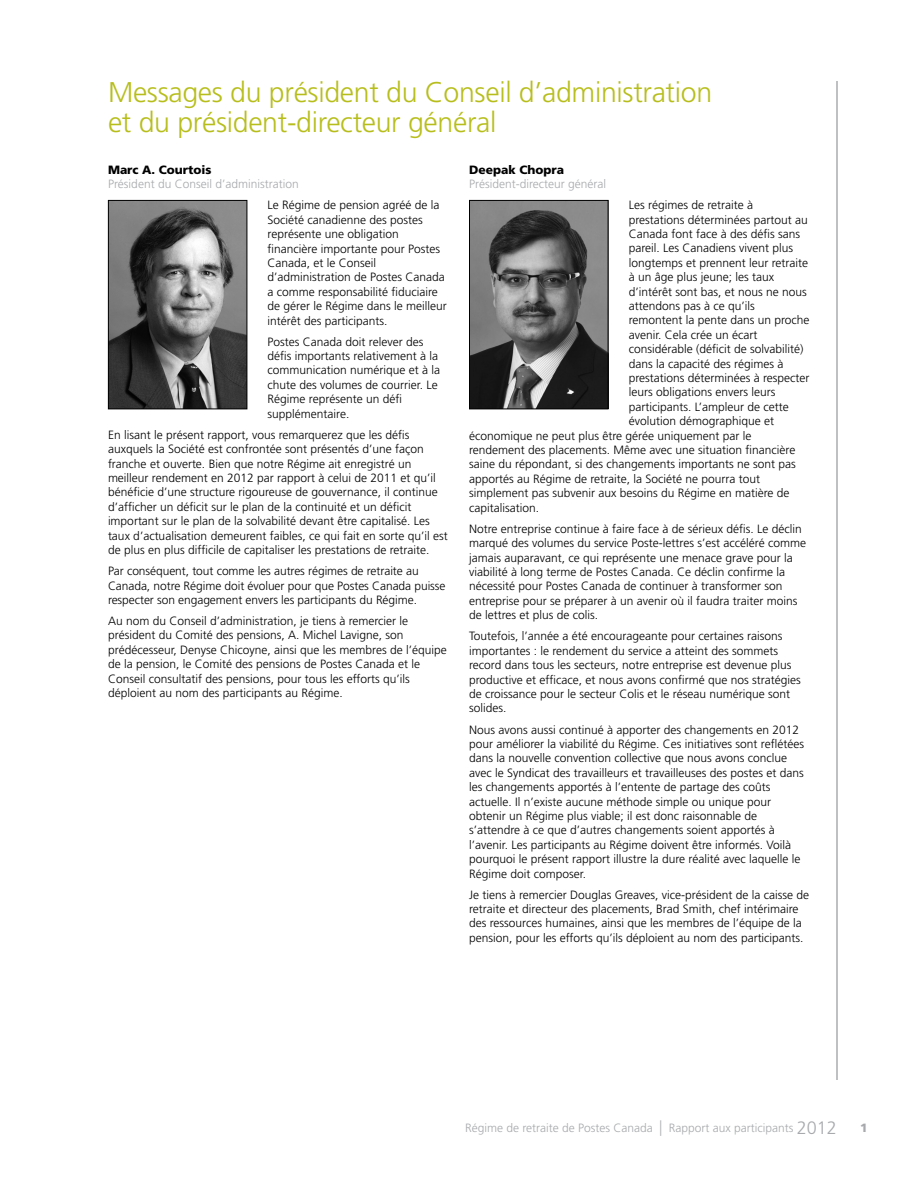
<style>
.page{position:relative;width:918px;height:1188px;background:#fff}
.page>*{position:absolute;margin:0;border:0;box-sizing:border-box;transform-origin:0 0}
.t1{font:300 28.5px/30px "Frutiger";letter-spacing:-.01em;color:#b7be1c}
.t2{font:300 12px/14.4px "Frutiger";color:#000}
.t3{font:300 12px "Frutiger";color:#a7a9ac}
.t4{font:900 12px "Frutiger";color:#000}
.t5{font:900 12px "Frutiger";color:#a7a9ac}
.s1{font-size:15.6px}
.s2{font-size:18px}
</style>
<div class="page">
<hr style="left:837px;top:81px;width:1px;height:999px;background:#808285">
<img style="left:471px;top:202px;width:135px;height:205px">
<div style="left:469px;top:200px;width:139px;height:209px;border:1px solid #000"></div>
<img style="left:110px;top:202px;width:135px;height:205px">
<div style="left:108px;top:200px;width:139px;height:209px;border:1px solid #000"></div>
<h1 class="t1" style="left:108px;top:78px;width:606px">Messages du président du Conseil d’administration et du président-directeur général</h1>
<p class="t4" style="left:108px;top:162px;width:105px">Marc A. Courtois</p>
<p class="t3" style="left:108px;top:177px;width:192px">Président du Conseil d’administration</p>
<p class="t2" style="left:268px;top:198px;width:181px">Le Régime de pension agréé de la<br>Société canadienne des postes représente une obligation financière importante pour Postes<br>Canada, et le Conseil d’administration de Postes Canada a comme responsabilité fiduciaire de gérer le Régime dans le meilleur intérêt des participants.</p>
<p class="t2" style="left:268px;top:334px;width:174px">Postes Canada doit relever des défis importants relativement à la communication numérique et à la chute des volumes de courrier. Le<br>Régime représente un défi supplémentaire.</p>
<p class="t2" style="left:108px;top:428px;width:341px">En lisant le présent rapport, vous remarquerez que les défis auxquels la Société est confrontée sont présentés d’une façon franche et ouverte. Bien que notre Régime ait enregistré un meilleur rendement en 2012 par rapport à celui de 2011 et qu’il bénéficie d’une structure rigoureuse de gouvernance, il continue d’afficher un déficit sur le plan de la continuité et un déficit important sur le plan de la solvabilité devant être capitalisé. Les taux d’actualisation demeurent faibles, ce qui fait en sorte qu’il est de plus en plus difficile de capitaliser les prestations de retraite.</p>
<p class="t2" style="left:108px;top:564px;width:339px">Par conséquent, tout comme les autres régimes de retraite au<br>Canada, notre Régime doit évoluer pour que Postes Canada puisse respecter son engagement envers les participants du Régime.</p>
<p class="t2" style="left:108px;top:614px;width:340px">Au nom du Conseil d’administration, je tiens à remercier le président du Comité des pensions, A. Michel Lavigne, son prédécesseur, Denyse Chicoyne, ainsi que les membres de l’équipe de la pension, le Comité des pensions de Postes Canada et le Conseil consultatif des pensions, pour tous les efforts qu’ils déploient au nom des participants au Régime.</p>
<p class="t4" style="left:469px;top:162px;width:97px">Deepak Chopra</p>
<p class="t3" style="left:469px;top:177px;width:139px">Président-directeur général</p>
<p class="t2" style="left:629px;top:198px;width:126px">Les régimes de retraite à</p>
<p class="t2" style="left:629px;top:213px;width:181px">prestations déterminées partout au</p>
<p class="t2" style="left:629px;top:227px;width:173px">Canada font face à des défis sans</p>
<p class="t2" style="left:629px;top:241px;width:166px">pareil. Les Canadiens vivent plus</p>
<p class="t2" style="left:629px;top:256px;width:181px">longtemps et prennent leur retraite</p>
<p class="t2" style="left:629px;top:270px;width:147px">à un âge plus jeune; les taux</p>
<p class="t2" style="left:629px;top:285px;width:180px">d’intérêt sont bas, et nous ne nous</p>
<p class="t2" style="left:629px;top:299px;width:128px">attendons pas à ce qu’ils</p>
<p class="t2" style="left:629px;top:313px;width:182px">remontent la pente dans un proche</p>
<p class="t2" style="left:629px;top:328px;width:130px">avenir. Cela crée un écart</p>
<p class="t2" style="left:629px;top:342px;width:176px">considérable (déficit de solvabilité)</p>
<p class="t2" style="left:629px;top:357px;width:156px">dans la capacité des régimes à</p>
<p class="t2" style="left:629px;top:371px;width:182px">prestations déterminées à respecter</p>
<p class="t2" style="left:629px;top:385px;width:148px">leurs obligations envers leurs</p>
<p class="t2" style="left:629px;top:400px;width:162px">participants. L’ampleur de cette</p>
<p class="t2" style="left:629px;top:414px;width:147px">évolution démographique et</p>
<p class="t2" style="left:469px;top:429px;width:284px">économique ne peut plus être gérée uniquement par le</p>
<p class="t2" style="left:469px;top:443px;width:328px">rendement des placements. Même avec une situation financière</p>
<p class="t2" style="left:469px;top:457px;width:328px">saine du répondant, si des changements importants ne sont pas</p>
<p class="t2" style="left:469px;top:472px;width:293px">apportés au Régime de retraite, la Société ne pourra tout</p>
<p class="t2" style="left:469px;top:486px;width:322px">simplement pas subvenir aux besoins du Régime en matière de</p>
<p class="t2" style="left:469px;top:501px;width:71px">capitalisation.</p>
<p class="t2" style="left:469px;top:522px;width:338px">Notre entreprise continue à faire face à de sérieux défis. Le déclin marqué des volumes du service Poste-lettres s’est accéléré comme jamais auparavant, ce qui représente une menace grave pour la viabilité à long terme de Postes Canada. Ce déclin confirme la nécessité pour Postes Canada de continuer à transformer son entreprise pour se préparer à un avenir où il faudra traiter moins de lettres et plus de colis.</p>
<p class="t2" style="left:469px;top:629px;width:333px">Toutefois, l’année a été encourageante pour certaines raisons importantes : le rendement du service a atteint des sommets record dans tous les secteurs, notre entreprise est devenue plus productive et efficace, et nous avons confirmé que nos stratégies de croissance pour le secteur Colis et le réseau numérique sont solides.</p>
<p class="t2" style="left:469px;top:722px;width:336px">Nous avons aussi continué à apporter des changements en 2012 pour améliorer la viabilité du Régime. Ces initiatives sont reflétées dans la nouvelle convention collective que nous avons conclue avec le Syndicat des travailleurs et travailleuses des postes et dans les changements apportés à l’entente de partage des coûts actuelle. Il n’existe aucune méthode simple ou unique pour obtenir un Régime plus viable; il est donc raisonnable de s’attendre à ce que d’autres changements soient apportés à l’avenir. Les participants au Régime doivent être informés. Voilà pourquoi le présent rapport illustre la dure réalité avec laquelle le Régime doit composer.</p>
<p class="t2" style="left:469px;top:888px;width:342px">Je tiens à remercier Douglas Greaves, vice-président de la caisse de retraite et directeur des placements, Brad Smith, chef intérimaire des ressources humaines, ainsi que les membres de l’équipe de la pension, pour les efforts qu’ils déploient au nom des participants.</p>
<p class="t3" style="left:465px;top:1121px;width:373px">Régime de retraite de Postes Canada <span class="s1">|</span> Rapport aux participants <span class="s2">2012</span></p>
<p class="t5" style="left:860px;top:1120px;width:9px">1</p>
</div>
